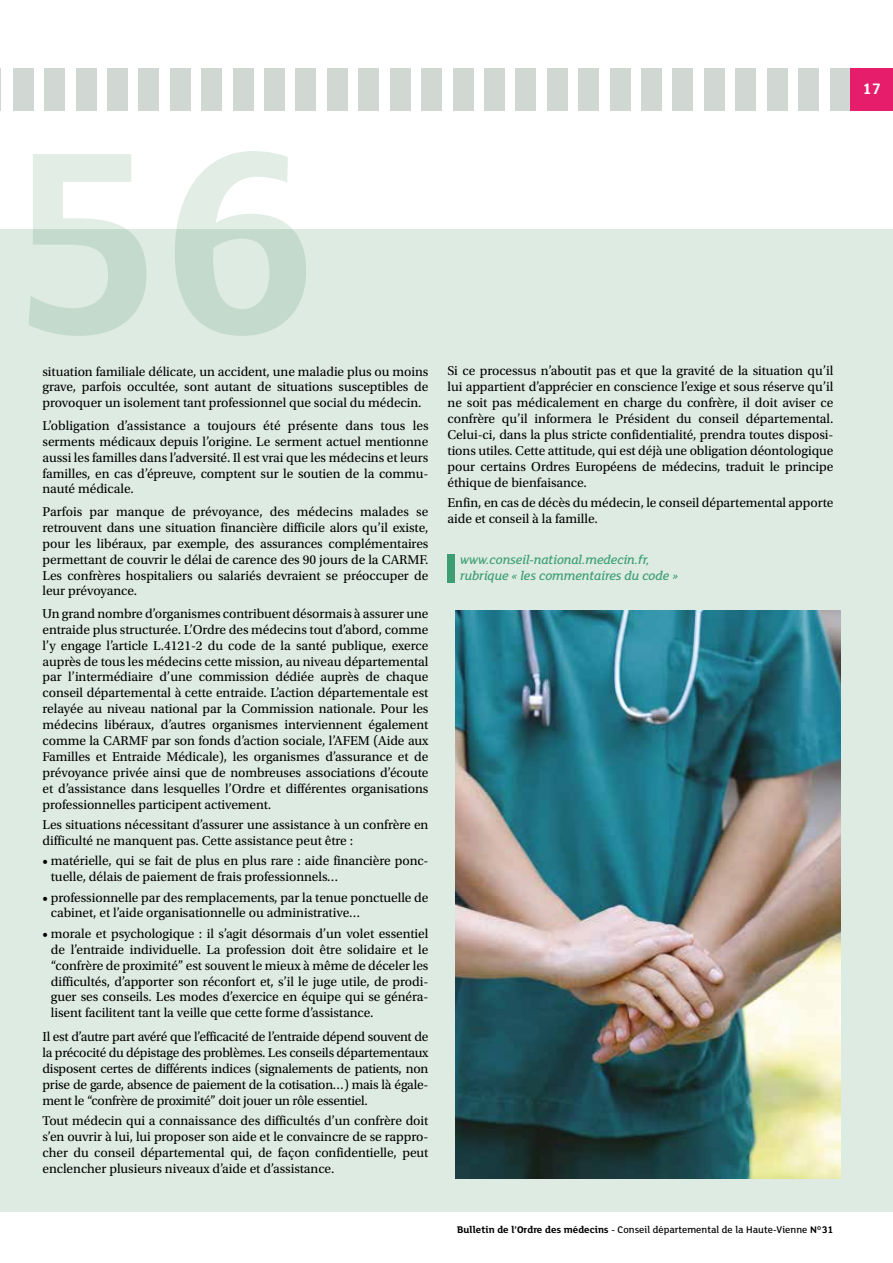
<style>
.page{position:relative;width:893px;height:1263px;background:#fff}
.page>*{position:absolute;margin:0;border:0;box-sizing:border-box;transform-origin:0 0}
.t1{font:700 16.5px "FS Lola";color:#fff}
.t2{font:13.5px/15.9px "Utopia Std";letter-spacing:-.005em;color:#000;text-align:justify}
.t3{font:italic 500 13.5px/15.9px "FS Lola";letter-spacing:-.005em;color:#3d9e74}
.t4{font:500 10.5px "FS Lola";color:#000}
.s1{font-weight:700}
</style>
<div class="page">
<div style="left:829px;top:68px;width:21px;height:43px;background:#d1d7d3"></div>
<div style="left:798px;top:68px;width:21px;height:43px;background:#d1d7d3"></div>
<div style="left:767px;top:68px;width:21px;height:43px;background:#d1d7d3"></div>
<div style="left:735px;top:68px;width:21px;height:43px;background:#d1d7d3"></div>
<div style="left:704px;top:68px;width:21px;height:43px;background:#d1d7d3"></div>
<div style="left:672px;top:68px;width:21px;height:43px;background:#d1d7d3"></div>
<div style="left:641px;top:68px;width:21px;height:43px;background:#d1d7d3"></div>
<div style="left:610px;top:68px;width:21px;height:43px;background:#d1d7d3"></div>
<div style="left:578px;top:68px;width:21px;height:43px;background:#d1d7d3"></div>
<div style="left:547px;top:68px;width:21px;height:43px;background:#d1d7d3"></div>
<div style="left:515px;top:68px;width:21px;height:43px;background:#d1d7d3"></div>
<div style="left:484px;top:68px;width:21px;height:43px;background:#d1d7d3"></div>
<div style="left:453px;top:68px;width:20px;height:43px;background:#d1d7d3"></div>
<div style="left:421px;top:68px;width:21px;height:43px;background:#d1d7d3"></div>
<div style="left:390px;top:68px;width:21px;height:43px;background:#d1d7d3"></div>
<div style="left:358px;top:68px;width:21px;height:43px;background:#d1d7d3"></div>
<div style="left:327px;top:68px;width:21px;height:43px;background:#d1d7d3"></div>
<div style="left:295px;top:68px;width:21px;height:43px;background:#d1d7d3"></div>
<div style="left:264px;top:68px;width:21px;height:43px;background:#d1d7d3"></div>
<div style="left:233px;top:68px;width:21px;height:43px;background:#d1d7d3"></div>
<div style="left:201px;top:68px;width:21px;height:43px;background:#d1d7d3"></div>
<div style="left:170px;top:68px;width:21px;height:43px;background:#d1d7d3"></div>
<div style="left:138px;top:68px;width:21px;height:43px;background:#d1d7d3"></div>
<div style="left:107px;top:68px;width:21px;height:43px;background:#d1d7d3"></div>
<div style="left:76px;top:68px;width:21px;height:43px;background:#d1d7d3"></div>
<div style="left:44px;top:68px;width:21px;height:43px;background:#d1d7d3"></div>
<div style="left:13px;top:68px;width:21px;height:43px;background:#d1d7d3"></div>
<div style="left:850px;top:68px;width:43px;height:43px;background:#e61d6b"></div>
<div style="left:0;top:230px;width:893px;height:982px;background:#deebe3"></div>
<svg style="left:29px;top:151px;width:277px;height:185px"></svg>
<div style="left:448px;top:554px;width:7px;height:28px;background:#3d9e74"></div>
<img style="left:455px;top:611px;width:386px;height:567px">
<p class="t1" style="left:862px;top:77px;width:20px">17</p>
<p class="t2" style="left:43px;top:363px;width:387px">situation familiale délicate, un accident, une maladie plus ou moins grave, parfois occultée, sont autant de situations susceptibles de provoquer un isolement tant professionnel que social du médecin.</p>
<p class="t2" style="left:43px;top:418px;width:388px">L’obligation d’assistance a toujours été présente dans tous les serments médicaux depuis l’origine. Le serment actuel mentionne aussi les familles dans l’adversité. Il est vrai que les médecins et leurs familles, en cas d’épreuve, comptent sur le soutien de la commu&shy;nauté médicale.</p>
<p class="t2" style="left:43px;top:504px;width:387px">Parfois par manque de prévoyance, des médecins malades se retrouvent dans une situation financière difficile alors qu’il existe, pour les libéraux, par exemple, des assurances complémentaires permettant de couvrir le délai de carence des 90 jours de la CARMF.<br>Les confrères hospitaliers ou salariés devraient se préoccuper de leur prévoyance.</p>
<p class="t2" style="left:43px;top:606px;width:387px">Un grand nombre d’organismes contribuent désormais à assurer une entraide plus structurée. L’Ordre des médecins tout d’abord, comme l’y engage l’article L.4121-2 du code de la santé publique, exerce auprès de tous les médecins cette mission, au niveau départemental par l’intermédiaire d’une commission dédiée auprès de chaque conseil départemental à cette entraide. L’action départementale est relayée au niveau national par la Commission nationale. Pour les médecins libéraux, d’autres organismes interviennent également comme la CARMF par son fonds d’action sociale, l’AFEM (Aide aux Familles et Entraide Médicale), les organismes d’assurance et de prévoyance privée ainsi que de nombreuses associations d’écoute et d’assistance dans lesquelles l’Ordre et différentes organisations professionnelles participent activement.</p>
<p class="t2" style="left:43px;top:817px;width:387px">Les situations nécessitant d’assurer une assistance à un confrère en difficulté ne manquent pas. Cette assistance peut être :</p>
<p class="t2" style="left:51px;top:853px;width:379px;text-indent:-8px">• matérielle, qui se fait de plus en plus rare : aide financière ponc&shy;tuelle, délais de paiement de frais professionnels…</p>
<p class="t2" style="left:51px;top:889px;width:379px;text-indent:-8px">• professionnelle par des remplacements, par la tenue ponctuelle de cabinet, et l’aide organisationnelle ou administrative…</p>
<p class="t2" style="left:51px;top:925px;width:379px;text-indent:-8px">• morale et psychologique : il s’agit désormais d’un volet essentiel de l’entraide individuelle. La profession doit être solidaire et le “confrère de proximité” est souvent le mieux à même de déceler les difficultés, d’apporter son réconfort et, s’il le juge utile, de prodi&shy;guer ses conseils. Les modes d’exercice en équipe qui se généra&shy;lisent facilitent tant la veille que cette forme d’assistance.</p>
<p class="t2" style="left:43px;top:1029px;width:387px">Il est d’autre part avéré que l’efficacité de l’entraide dépend souvent de la précocité du dépistage des problèmes. Les conseils départementaux disposent certes de différents indices (signalements de patients, non prise de garde, absence de paiement de la cotisation…) mais là égale&shy;ment le “confrère de proximité” doit jouer un rôle essentiel.</p>
<p class="t2" style="left:43px;top:1113px;width:387px">Tout médecin qui a connaissance des difficultés d’un confrère doit s’en ouvrir à lui, lui proposer son aide et le convaincre de se rappro&shy;cher du conseil départemental qui, de façon confidentielle, peut enclencher plusieurs niveaux d’aide et d’assistance.</p>
<p class="t2" style="left:448px;top:363px;width:387px">Si ce processus n’aboutit pas et que la gravité de la situation qu’il lui appartient d’apprécier en conscience l’exige et sous réserve qu’il ne soit pas médicalement en charge du confrère, il doit aviser ce confrère qu’il informera le Président du conseil départemental.<br>Celui-ci, dans la plus stricte confidentialité, prendra toutes disposi&shy;tions utiles. Cette attitude, qui est déjà une obligation déontologique pour certains Ordres Européens de médecins, traduit le principe éthique de bienfaisance.</p>
<p class="t2" style="left:448px;top:495px;width:387px">Enfin, en cas de décès du médecin, le conseil départemental apporte aide et conseil à la famille.</p>
<p class="t3" style="left:460px;top:551px;width:219px">www.conseil-national.medecin.fr, rubrique « les commentaires du code »</p>
<p class="t4" style="left:457px;top:1222px;width:378px"><span class="s1">Bulletin de l’Ordre des médecins</span> - Conseil départemental de la Haute-Vienne <span class="s1">N°31</span></p>
</div>
